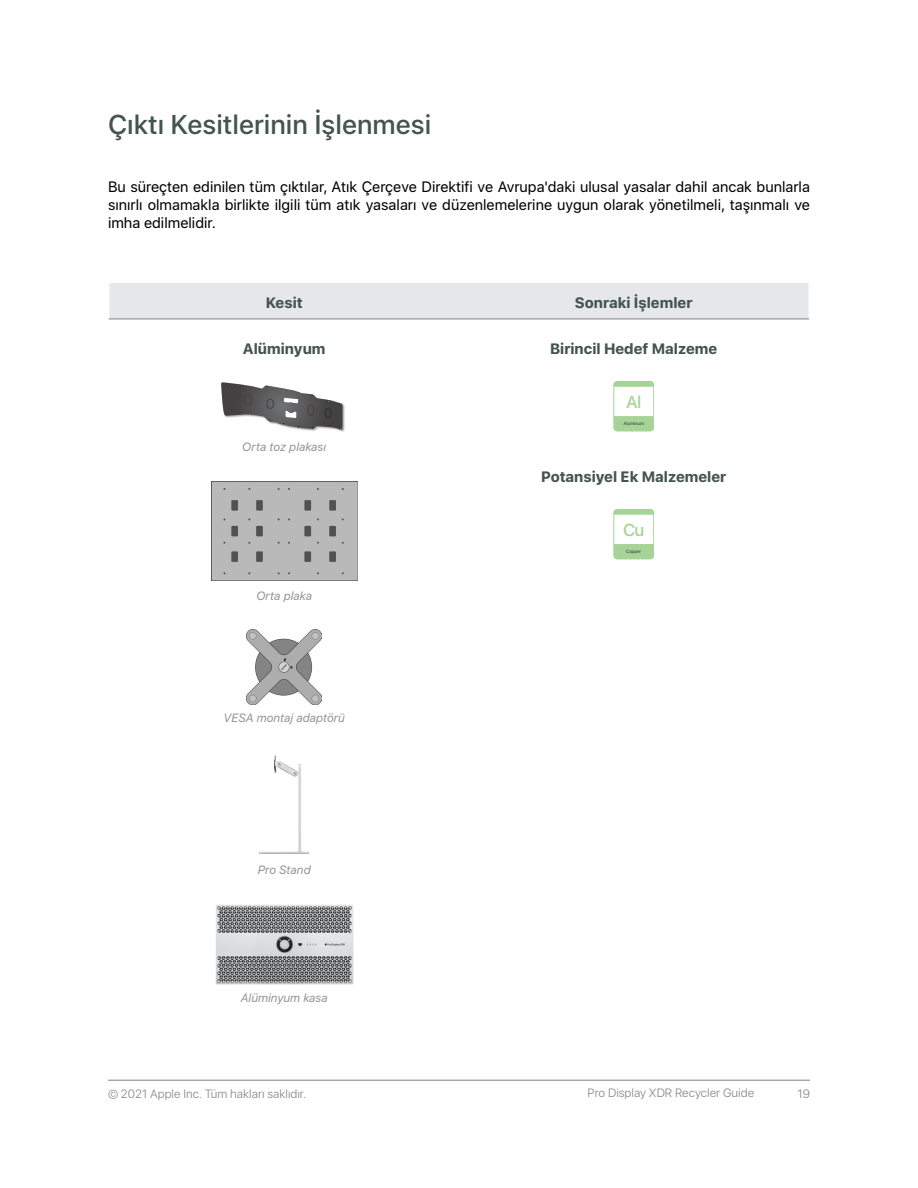
<style>
.page{position:relative;width:918px;height:1188px;background:#fff}
.page>*{position:absolute;margin:0;border:0;box-sizing:border-box;transform-origin:0 0}
.t1{font:500 27px "SF Hello";color:#435451}
.t2{font:500 17.25px "SF Hello";color:#a6d496}
.t3{font:15px/18px "SF Hello";color:#000;text-align:justify}
.t4{font:700 15px "SF Hello";color:#435451}
.t5{font:italic 12px "SF Hello";color:#939598}
.t6{font:300 12px "SF Hello";color:#808285}
.t7{font:500 4.65px "SF Hello";letter-spacing:-.02em;color:#425350}
</style>
<div class="page">
<hr style="left:108px;top:1080px;width:702px;height:1px;background:#808285">
<div style="left:110px;top:283px;width:698px;height:36px;background:#e6e7e8"></div>
<hr style="left:109px;top:319px;width:350px;height:1px;background:#808285">
<hr style="left:459px;top:319px;width:350px;height:1px;background:#808285">
<img style="left:305px;top:404px;width:40px;height:28px">
<svg style="left:221px;top:382px;width:122px;height:48px"></svg>
<img style="left:211px;top:482px;width:146px;height:99px">
<img style="left:247px;top:630px;width:75px;height:74px">
<img style="left:260px;top:755px;width:49px;height:98px">
<img style="left:215px;top:904px;width:138px;height:80px">
<svg style="left:614px;top:416px;width:40px;height:15px"></svg>
<svg style="left:614px;top:381px;width:40px;height:6px"></svg>
<div style="left:614px;top:381px;width:40px;height:50px;border:1px solid #a6d497;border-radius:3px"></div>
<svg style="left:614px;top:544px;width:40px;height:15px"></svg>
<svg style="left:614px;top:509px;width:40px;height:6px"></svg>
<div style="left:614px;top:509px;width:40px;height:50px;border:1px solid #a6d497;border-radius:3px"></div>
<h1 class="t1" style="left:108px;top:109px;width:325px">Çıktı Kesitlerinin İşlenmesi</h1>
<p class="t3" style="left:108px;top:178px;width:703px">Bu süreçten edinilen tüm çıktılar, Atık Çerçeve Direktifi ve Avrupa'daki ulusal yasalar dahil ancak bunlarla sınırlı olmamakla birlikte ilgili tüm atık yasaları ve düzenlemelerine uygun olarak yönetilmeli, taşınmalı ve imha edilmelidir.</p>
<p class="t4" style="left:266px;top:294px;width:38px">Kesit</p>
<p class="t4" style="left:575px;top:294px;width:119px">Sonraki İşlemler</p>
<p class="t4" style="left:243px;top:340px;width:84px">Alüminyum</p>
<p class="t4" style="left:550px;top:340px;width:169px">Birincil Hedef Malzeme</p>
<p class="t5" style="left:242px;top:438px;width:85px">Orta toz plakası</p>
<p class="t5" style="left:257px;top:587px;width:57px">Orta plaka</p>
<p class="t5" style="left:224px;top:709px;width:123px">VESA montaj adaptörü</p>
<p class="t5" style="left:258px;top:862px;width:55px">Pro Stand</p>
<p class="t5" style="left:241px;top:989px;width:88px">Alüminyum kasa</p>
<p class="t2" style="left:626px;top:392px;width:17px">Al</p>
<p class="t7" style="left:623px;top:421px;width:22px">Aluminum</p>
<p class="t4" style="left:541px;top:468px;width:187px">Potansiyel Ek Malzemeler</p>
<p class="t2" style="left:623px;top:520px;width:23px">Cu</p>
<p class="t7" style="left:626px;top:549px;width:17px">Copper</p>
<p class="t6" style="left:108px;top:1087px;width:200px">© 2021 Apple Inc. Tüm hakları saklıdır.</p>
<p class="t6" style="left:588px;top:1086px;width:168px">Pro Display XDR Recycler Guide</p>
<p class="t6" style="left:798px;top:1087px;width:14px">19</p>
</div>
